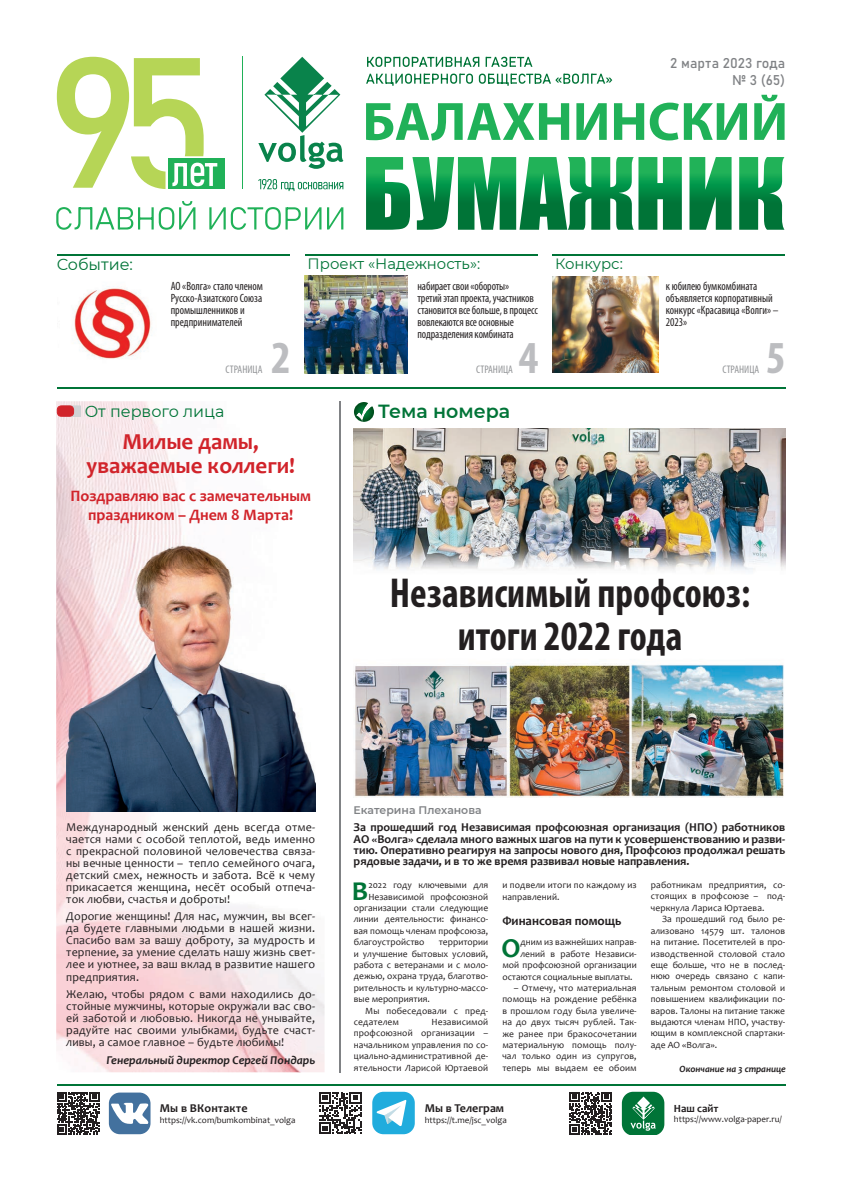
<style>
.page{position:relative;width:842px;height:1191px;background:#fff}
.page>*{position:absolute;margin:0;border:0;box-sizing:border-box;transform-origin:0 0}
.t1{font:700 condensed 46px "Myriad Pro";color:#bcbdc0}
.t2{font:700 condensed 42px/43px "Myriad Pro";color:#231f20;text-align:center;scale:.94 1}
.t3{font:700 27.4px "Candara";color:#007437}
.t4{font:700 23px/24px "Candara";color:#d1232a;text-align:center}
.t5{font:600 19px "Montserrat";color:#007437}
.t6{font:700 16px/19.2px "Candara";color:#d1232a;text-align:center}
.t7{font:16px "Montserrat";color:#007437}
.t8{font:15px "Montserrat";color:#007437}
.t9{font:14px/16.8px "Bahnschrift";color:#808285;text-align:right}
.t10{font:700 13px "Candara";color:#231f20}
.t11{font:12px/12px "Candara";letter-spacing:.01em;color:#231f20;text-align:justify}
.t12{font:condensed 12px/12px "Myriad Pro";letter-spacing:-.005em;color:#231f20;scale:.95 1}
.t13{font:700 12px/11.4px "Candara";color:#231f20;text-align:justify}
.t14{font:italic 700 12px "Candara";color:#231f20}
.t15{font:condensed 11px "Myriad Pro";color:#939598}
.t16{font:600 11px "Montserrat";color:#808285}
.t17{font:700 11px "Candara";color:#231f20}
.t18{font:9.5px/11.4px "Candara";color:#231f20;text-align:justify}
.t19{font:italic 700 9.5px "Candara";color:#231f20}
.t20{font:9px "Candara";color:#231f20}
</style>
<div class="page">
<svg style="left:366px;top:103px;width:203px;height:37px"></svg>
<svg style="left:576px;top:103px;width:31px;height:37px"></svg>
<svg style="left:614px;top:103px;width:30px;height:37px"></svg>
<svg style="left:650px;top:103px;width:97px;height:37px"></svg>
<svg style="left:754px;top:95px;width:30px;height:45px"></svg>
<svg style="left:366px;top:157px;width:316px;height:73px"></svg>
<svg style="left:689px;top:157px;width:42px;height:73px;background:#279b5c"></svg>
<svg style="left:739px;top:157px;width:45px;height:73px;background:#35a165"></svg>
<svg style="left:367px;top:57px;width:112px;height:10px"></svg>
<svg style="left:486px;top:57px;width:46px;height:10px"></svg>
<svg style="left:366px;top:74px;width:107px;height:12px"></svg>
<svg style="left:479px;top:74px;width:133px;height:12px"></svg>
<svg style="left:258px;top:57px;width:85px;height:112px"></svg>
<div style="left:168px;top:158px;width:56px;height:31px;background:#20b158"></div>
<svg style="left:57px;top:57px;width:160px;height:132px"></svg>
<svg style="left:56px;top:207px;width:77px;height:23px"></svg>
<hr style="left:151px;top:207px;width:3px;height:22px;background:#20b158">
<hr style="left:138px;top:207px;width:2px;height:22px;background:#20b158">
<hr style="left:139px;top:217px;width:14px;height:3px;background:#20b158">
<svg style="left:159px;top:201px;width:36px;height:29px"></svg>
<svg style="left:209px;top:207px;width:112px;height:23px"></svg>
<svg style="left:327px;top:207px;width:16px;height:22px"></svg>
<hr style="left:242px;top:57px;width:1px;height:132px;background:#20b158">
<svg style="left:258px;top:179px;width:85px;height:12px"></svg>
<img style="left:56px;top:401px;width:269px;height:671px">
<hr style="left:57px;top:387px;width:728px;height:1px;background:#007437">
<hr style="left:57px;top:1084px;width:728px;height:1px;background:#007437">
<svg style="left:319px;top:1092px;width:42px;height:42px"></svg>
<div style="left:372px;top:1091px;width:43px;height:43px;background:#20acdd;border-radius:11px"></div>
<svg style="left:376px;top:1100px;width:30px;height:26px"></svg>
<svg style="left:57px;top:1092px;width:42px;height:42px"></svg>
<div style="left:109px;top:1092px;width:42px;height:42px;background:#43719e;border-radius:11px"></div>
<svg style="left:111px;top:1102px;width:37px;height:22px"></svg>
<svg style="left:569px;top:1092px;width:43px;height:42px"></svg>
<svg style="left:622px;top:1091px;width:42px;height:43px;background:#33905f"></svg>
<img style="left:74px;top:286px;width:78px;height:73px">
<img style="left:305px;top:276px;width:102px;height:97px">
<img style="left:552px;top:276px;width:107px;height:96px">
<hr style="left:57px;top:254px;width:233px;height:1px;background:#007437">
<hr style="left:305px;top:254px;width:233px;height:1px;background:#007437">
<hr style="left:552px;top:254px;width:233px;height:1px;background:#007437">
<svg style="left:354px;top:402px;width:20px;height:20px"></svg>
<hr style="left:339px;top:401px;width:1px;height:671px;background:#808285">
<svg style="left:57px;top:405px;width:24px;height:12px"></svg>
<img style="left:66px;top:535px;width:249px;height:277px">
<img style="left:354px;top:428px;width:432px;height:369px">
<h3 class="t9" style="left:670px;top:54px;width:116px">2 марта 2023 года № 3 (65)</h3>
<h3 class="t7" style="left:57px;top:253px;width:78px">Событие:</h3>
<h3 class="t8" style="left:308px;top:253px;width:174px">Проект «Надежность»:</h3>
<h3 class="t8" style="left:555px;top:253px;width:69px">Конкурс:</h3>
<p class="t12" style="left:171px;top:280px;width:99px">АО «Волга» стало членом<br>Русско-Азиатского Союза промышленников и предпринимателей</p>
<p class="t15" style="left:226px;top:363px;width:38px">СТРАНИЦА</p>
<h1 class="t1" style="left:271px;top:329px;width:21px">2</h1>
<p class="t12" style="left:417px;top:280px;width:128px">набирает свои «обороты»<br>третий этап проекта, участников становится все больше, в процесс вовлекаются все основные подразделения комбината</p>
<h1 class="t1" style="left:519px;top:329px;width:21px">4</h1>
<p class="t15" style="left:476px;top:363px;width:38px">СТРАНИЦА</p>
<p class="t12" style="left:666px;top:280px;width:120px">к юбилею бумкомбината объявляется корпоративный конкурс «Красавица «Волги» –<br>2023»</p>
<p class="t15" style="left:722px;top:363px;width:38px">СТРАНИЦА</p>
<h1 class="t1" style="left:766px;top:329px;width:21px">5</h1>
<h3 class="t7" style="left:85px;top:400px;width:141px">От первого лица</h3>
<h3 class="t5" style="left:378px;top:398px;width:133px">Тема номера</h3>
<h3 class="t4" style="left:86px;top:429px;width:210px">Милые дамы, уважаемые коллеги!</h3>
<h3 class="t6" style="left:71px;top:485px;width:242px">Поздравляю вас с замечательным праздником – Днем 8 Марта!</h3>
<h2 class="t2" style="left:390px;top:571px;width:385px">Независимый профсоюз: итоги 2022 года</h2>
<p class="t11" style="left:66px;top:820px;width:250px">Международный женский день всегда отме&shy;чается нами с особой теплотой, ведь именно с прекрасной половиной человечества связа&shy;ны вечные ценности – тепло семейного очага, детский смех, нежность и забота. Всё к чему прикасается женщина, несёт особый отпеча&shy;ток любви, счастья и доброты!</p>
<p class="t11" style="left:66px;top:910px;width:250px">Дорогие женщины! Для нас, мужчин, вы всег&shy;да будете главными людьми в нашей жизни.<br>Спасибо вам за вашу доброту, за мудрость и терпение, за умение сделать нашу жизнь свет&shy;лее и уютнее, за ваш вклад в развитие нашего предприятия.</p>
<p class="t11" style="left:66px;top:988px;width:250px">Желаю, чтобы рядом с вами находились до&shy;стойные мужчины, которые окружали вас сво&shy;ей заботой и любовью. Никогда не унывайте, радуйте нас своими улыбками, будьте счаст&shy;ливы, а самое главное – будьте любимы!</p>
<p class="t14" style="left:106px;top:1052px;width:210px">Генеральный директор Сергей Пондарь</p>
<p class="t13" style="left:160px;top:1102px;width:89px">Мы в ВКонтакте</p>
<p class="t20" style="left:160px;top:1114px;width:137px">https://vk.com/bumkombinat_volga</p>
<p class="t16" style="left:354px;top:802px;width:129px">Екатерина Плеханова</p>
<p class="t13" style="left:354px;top:821px;width:433px">За прошедший год Независимая профсоюзная организация (НПО) работников АО «Волга» сделала много важных шагов на пути к усовершенствованию и разви&shy;тию. Оперативно реагируя на запросы нового дня, Профсоюз продолжал решать рядовые задачи, и в то же время развивал новые направления.</p>
<h3 class="t3" style="left:352px;top:873px;width:18px">В</h3>
<p class="t18" style="left:368px;top:879px;width:121px">2022 году ключевыми для</p>
<p class="t18" style="left:368px;top:890px;width:121px">Независимой профсоюзной</p>
<p class="t18" style="left:354px;top:902px;width:136px">организации стали следующие</p>
<p class="t18" style="left:354px;top:913px;width:136px">линии деятельности: финансо-</p>
<p class="t18" style="left:354px;top:924px;width:136px">вая помощь членам профсоюза,</p>
<p class="t18" style="left:354px;top:936px;width:72px">благоустройство</p>
<p class="t18" style="left:354px;top:936px;width:136px;text-indent:85px">территории и улучшение бытовых условий, работа с ветеранами и с моло&shy;дежью, охрана труда, благотво&shy;рительность и культурно-массо&shy;вые мероприятия.</p>
<p class="t18" style="left:354px;top:1004px;width:136px;text-indent:11px">Мы побеседовали с пред&shy;седателем</p>
<p class="t18" style="left:354px;top:1016px;width:136px;text-indent:78px">Независимой профсоюзной организации – начальником управления по со&shy;циально-административной де&shy;ятельности Ларисой Юртаевой</p>
<p class="t18" style="left:502px;top:879px;width:136px">и подвели итоги по каждому из направлений.</p>
<h3 class="t10" style="left:502px;top:913px;width:121px">Финансовая помощь</h3>
<h3 class="t3" style="left:501px;top:930px;width:21px">О</h3>
<p class="t18" style="left:520px;top:936px;width:118px">дним из важнейших направ-</p>
<p class="t18" style="left:520px;top:948px;width:118px">лений в работе Независи-</p>
<p class="t18" style="left:502px;top:959px;width:136px">мой профсоюзной организации</p>
<p class="t18" style="left:502px;top:970px;width:132px">остаются социальные выплаты.</p>
<p class="t18" style="left:502px;top:982px;width:136px;text-indent:11px">– Отмечу, что материальная помощь на рождение ребёнка в прошлом году была увеличе&shy;на до двух тысяч рублей. Так&shy;же ранее при бракосочетании материальную помощь полу&shy;чал только один из супругов, теперь мы выдаем ее обоим</p>
<p class="t13" style="left:425px;top:1102px;width:81px">Мы в Телеграм</p>
<p class="t20" style="left:425px;top:1114px;width:84px">https://t.me/jsc_volga</p>
<p class="t18" style="left:651px;top:879px;width:136px">работникам предприятия, со&shy;стоящих в профсоюзе – под&shy;черкнула Лариса Юртаева.</p>
<p class="t18" style="left:651px;top:913px;width:136px;text-indent:11px">За прошедший год было ре&shy;ализовано 14579 шт. талонов на питание. Посетителей в про&shy;изводственной столовой стало еще больше, что не в послед&shy;нюю очередь связано с капи&shy;тальным ремонтом столовой и повышением квалификации по&shy;варов. Талоны на питание также выдаются членам НПО, участву&shy;ющим в комплексной спартаки&shy;аде АО «Волга».</p>
<p class="t19" style="left:679px;top:1063px;width:108px">Окончание на 3 странице</p>
<p class="t17" style="left:674px;top:1101px;width:46px">Наш сайт</p>
<p class="t20" style="left:674px;top:1113px;width:110px">https://www.volga-paper.ru/</p>
</div>
